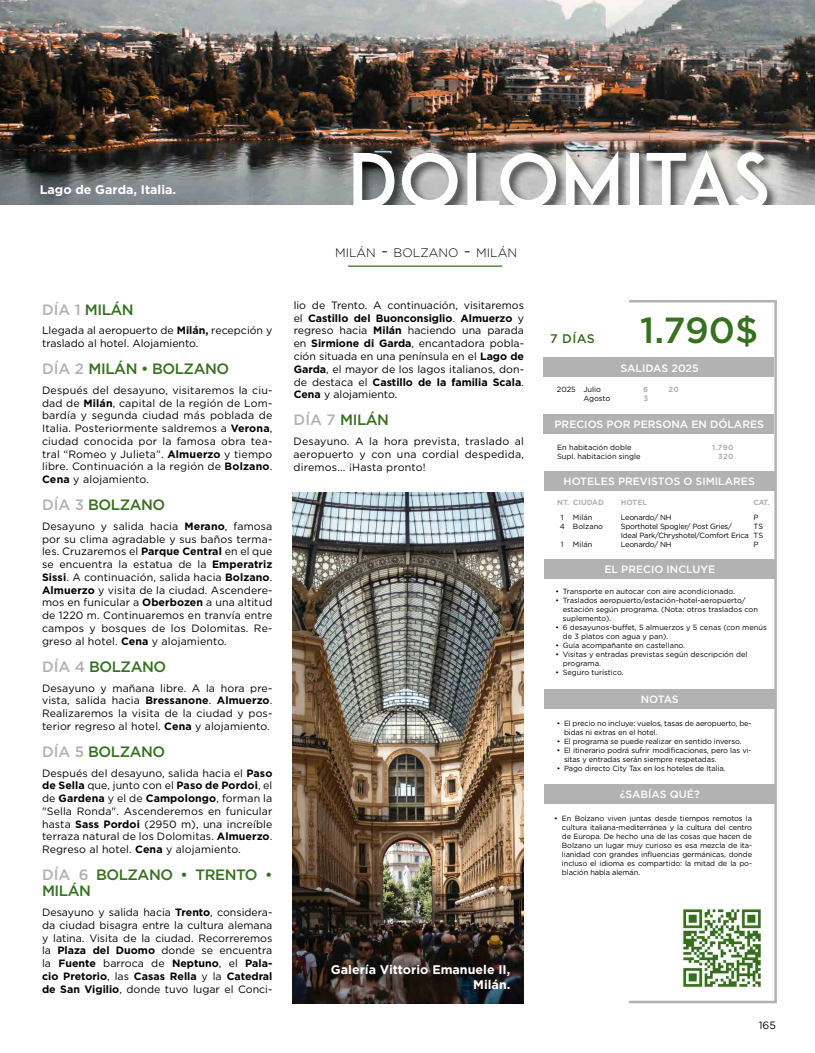
<style>
.page{position:relative;width:815px;height:1053px;background:#fff}
.page>*{position:absolute;margin:0;border:0;box-sizing:border-box;transform-origin:0 0}
.t1{font:75px "ADAM.CGPRO";color:#fff}
.t2{font:500 36.25px "Gotham";color:#37701e}
.t3{font:500 15px/16.2px "Gotham";letter-spacing:-.03em;color:#37701e}
.t4{font:700 12.5px/15px "Gotham";color:#fff;text-align:right}
.t5{font:500 12.5px "Gotham";color:#37701e}
.t6{font:300 12.25px "Gotham";color:#000}
.t7{font:10.62px/12.8px "Gotham";letter-spacing:.01em;color:#000;text-align:justify}
.t8{font:500 10.62px "Gotham";color:#fff}
.t9{font:10.62px "Gotham";color:#010202}
.t10{font:7.5px/9px "Gotham";letter-spacing:-.015em;color:#000}
.t11{font:700 7.5px/9px "Gotham";color:#b3b2b2}
.s1{color:#b3b2b2}
.s2{font-weight:700}
.s3{font-size:17.5px}
</style>
<div class="page">
<div style="left:628px;top:300px;width:149px;height:703px;border:2px solid #b3b2b2"></div>
<img style="left:0;top:0;width:815px;height:205px">
<div style="left:352px;top:150px;width:427px;height:70px;background:#000;opacity:.6"></div>
<hr style="left:348px;top:265px;width:154px;height:2px;background:#37701e">
<div style="left:544px;top:357px;width:230px;height:20px;background:#b3b2b2"></div>
<div style="left:544px;top:414px;width:230px;height:19px;background:#b3b2b2"></div>
<div style="left:544px;top:471px;width:231px;height:19px;background:#b3b2b2"></div>
<div style="left:544px;top:559px;width:230px;height:19px;background:#b3b2b2"></div>
<div style="left:544px;top:689px;width:230px;height:19px;background:#b3b2b2"></div>
<div style="left:544px;top:784px;width:230px;height:19px;background:#b3b2b2"></div>
<img style="left:682px;top:905px;width:80px;height:83px">
<img style="left:293px;top:492px;width:230px;height:511px">
<div style="left:0;top:206px;width:815px;height:23px;background:#fff"></div>
<p class="t4" style="left:40px;top:182px;width:138px">Lago de Garda, Italia.</p>
<h3 class="t3" style="left:42px;top:301px;width:93px"><span class="s1">DÍA 1</span> MILÁN</h3>
<p class="t7" style="left:42px;top:324px;width:232px">Llegada al aeropuerto de <span class="s2">Milán,</span> recepción y traslado al hotel. Alojamiento.</p>
<h3 class="t3" style="left:42px;top:360px;width:189px"><span class="s1">DÍA 2</span> MILÁN • BOLZANO</h3>
<p class="t7" style="left:42px;top:383px;width:232px">Después del desayuno, visitaremos la ciu&shy;dad de <span class="s2">Milán</span>, capital de la región de Lom&shy;bardía y segunda ciudad más poblada de Italia. Posteriormente saldremos a <span class="s2">Verona</span>, ciudad conocida por la famosa obra tea&shy;tral “Romeo y Julieta”. <span class="s2">Almuerzo</span> y tiempo libre. Continuación a la región de <span class="s2">Bolzano</span>.<br><span class="s2">Cena</span> y alojamiento.</p>
<h3 class="t3" style="left:42px;top:496px;width:125px"><span class="s1">DÍA 3</span> BOLZANO</h3>
<p class="t7" style="left:42px;top:519px;width:232px">Desayuno y salida hacia <span class="s2">Merano</span>, famosa por su clima agradable y sus baños terma&shy;les. Cruzaremos el <span class="s2">Parque Central</span> en el que se encuentra la estatua de la <span class="s2">Emperatriz Sissi</span>. A continuación, salida hacia <span class="s2">Bolzano</span>.<br><span class="s2">Almuerzo</span> y visita de la ciudad. Ascendere&shy;mos en funicular a <span class="s2">Oberbozen</span> a una altitud de 1220 m. Continuaremos en tranvía entre campos y bosques de los Dolomitas. Re&shy;greso al hotel. <span class="s2">Cena</span> y alojamiento.</p>
<h3 class="t3" style="left:42px;top:658px;width:126px"><span class="s1">DÍA 4</span> BOLZANO</h3>
<p class="t7" style="left:42px;top:681px;width:232px">Desayuno y mañana libre. A la hora pre&shy;vista, salida hacia <span class="s2">Bressanone</span>. <span class="s2">Almuerzo</span>.<br>Realizaremos la visita de la ciudad y pos&shy;terior regreso al hotel. <span class="s2">Cena</span> y alojamiento.</p>
<h3 class="t3" style="left:42px;top:743px;width:125px"><span class="s1">DÍA 5</span> BOLZANO</h3>
<p class="t7" style="left:42px;top:766px;width:232px">Después del desayuno, salida hacia el <span class="s2">Paso de Sella</span> que, junto con el <span class="s2">Paso de Pordoi</span>, el de <span class="s2">Gardena</span> y el de <span class="s2">Campolongo</span>, forman la "Sella Ronda". Ascenderemos en funicular hasta <span class="s2">Sass Pordoi</span> (2950 m), una increíble terraza natural de los Dolomitas. <span class="s2">Almuerzo</span>.<br>Regreso al hotel. <span class="s2">Cena</span> y alojamiento.</p>
<h3 class="t3" style="left:42px;top:866px;width:232px"><span class="s1">DÍA 6</span> BOLZANO • TRENTO •<br>MILÁN</h3>
<p class="t7" style="left:42px;top:905px;width:232px">Desayuno y salida hacia <span class="s2">Trento</span>, considera&shy;da ciudad bisagra entre la cultura alemana y latina. Visita de la ciudad. Recorreremos la <span class="s2">Plaza del Duomo</span> donde se encuentra la <span class="s2">Fuente</span> barroca de <span class="s2">Neptuno</span>, el <span class="s2">Pala&shy;cio Pretorio</span>, las <span class="s2">Casas Rella</span> y la <span class="s2">Catedral de San Vigilio</span>, donde tuvo lugar el Conci-</p>
<h1 class="t1" style="left:348px;top:135px;width:425px">DOLOMITAS</h1>
<p class="t6" style="left:335px;top:244px;width:184px">MILÁN <span class="s3">-</span> BOLZANO <span class="s3">-</span> MILÁN</p>
<p class="t7" style="left:294px;top:298px;width:232px">lio de Trento. A continuación, visitaremos el <span class="s2">Castillo del Buonconsiglio</span>. <span class="s2">Almuerzo</span> y regreso hacia <span class="s2">Milán</span> haciendo una parada en <span class="s2">Sirmione di Garda</span>, encantadora pobla&shy;ción situada en una península en el <span class="s2">Lago de Garda</span>, el mayor de los lagos italianos, don&shy;de destaca el <span class="s2">Castillo de la familia Scala</span>.<br><span class="s2">Cena</span> y alojamiento.</p>
<h3 class="t3" style="left:294px;top:411px;width:97px"><span class="s1">DÍA 7</span> MILÁN</h3>
<p class="t7" style="left:294px;top:434px;width:232px">Desayuno. A la hora prevista, traslado al aeropuerto y con una cordial despedida, diremos... ¡Hasta pronto!</p>
<p class="t5" style="left:550px;top:330px;width:46px">7 DÍAS</p>
<h2 class="t2" style="left:640px;top:306px;width:120px">1.790$</h2>
<p class="t8" style="left:620px;top:361px;width:80px">SALIDAS 2025</p>
<p class="t10" style="left:583px;top:385px;width:28px">Julio<br>Agosto</p>
<p class="t10" style="left:557px;top:385px;width:20px">2025</p>
<p class="t11" style="left:668px;top:385px;width:12px">20</p>
<p class="t11" style="left:643px;top:385px;width:6px">6<br>3</p>
<p class="t8" style="left:555px;top:417px;width:211px">PRECIOS POR PERSONA EN DÓLARES</p>
<p class="t10" style="left:557px;top:443px;width:85px">En habitación doble<br>Supl. habitación single</p>
<p class="t8" style="left:564px;top:474px;width:193px">HOTELES PREVISTOS O SIMILARES</p>
<p class="t11" style="left:712px;top:443px;width:23px;text-align:right">1.790<br>320</p>
<p class="t11" style="left:754px;top:497px;width:17px">CAT.</p>
<p class="t10" style="left:754px;top:512px;width:11px">P<br>TS<br>TS<br>P</p>
<p class="t11" style="left:573px;top:497px;width:33px">CIUDAD</p>
<p class="t11" style="left:621px;top:497px;width:28px">HOTEL</p>
<p class="t11" style="left:557px;top:497px;width:14px">NT.</p>
<p class="t10" style="left:560px;top:512px;width:7px">1<br>4</p>
<p class="t10" style="left:561px;top:539px;width:4px">1</p>
<p class="t10" style="left:621px;top:512px;width:130px">Leonardo/ NH<br>Sporthotel Spogler/ Post Gries/<br>Ideal Park/Chryshotel/Comfort Erica<br>Leonardo/ NH</p>
<p class="t10" style="left:573px;top:512px;width:32px">Milán<br>Bolzano</p>
<p class="t10" style="left:573px;top:539px;width:21px">Milán</p>
<p class="t8" style="left:604px;top:562px;width:112px">EL PRECIO INCLUYE</p>
<p class="t10" style="left:556px;top:586px;width:181px">• Transporte en autocar con aire acondicionado.</p>
<p class="t10" style="left:563px;top:595px;width:197px;text-indent:-7px">• Traslados aeropuerto/estación-hotel-aeropuerto/ estación según programa. (Nota: otros traslados con suplemento).</p>
<p class="t10" style="left:563px;top:622px;width:206px;text-indent:-7px">• 6 desayunos-buffet, 5 almuerzos y 5 cenas (con menús de 3 platos con agua y pan).</p>
<p class="t10" style="left:556px;top:640px;width:131px">• Guía acompañante en castellano.</p>
<p class="t10" style="left:563px;top:649px;width:186px;text-indent:-7px">• Visitas y entradas previstas según descripción del programa.</p>
<p class="t10" style="left:556px;top:667px;width:69px">• Seguro turístico.</p>
<p class="t8" style="left:641px;top:692px;width:40px">NOTAS</p>
<p class="t10" style="left:564px;top:718px;width:189px;text-indent:-7px">• El precio no incluye: vuelos, tasas de aeropuerto, be&shy;bidas ni extras en el hotel.</p>
<p class="t10" style="left:557px;top:736px;width:186px">• El programa se puede realizar en sentido inverso.</p>
<p class="t10" style="left:564px;top:745px;width:189px;text-indent:-7px">• El itinerario podrá sufrir modificaciones, pero las vi&shy;sitas y entradas serán siempre respetadas.</p>
<p class="t10" style="left:557px;top:763px;width:170px">• Pago directo City Tax en los hoteles de Italia.</p>
<p class="t8" style="left:620px;top:787px;width:82px">¿SABÍAS QUÉ?</p>
<p class="t10" style="left:562px;top:813px;width:192px;text-align:justify">En Bolzano viven juntas desde tiempos remotos la cultura italiana-mediterránea y la cultura del centro de Europa. De hecho una de las cosas que hacen de Bolzano un lugar muy curioso es esa mezcla de ita&shy;lianidad con grandes influencias germánicas, donde incluso el idioma es compartido: la mitad de la po&shy;blación habla alemán.</p>
<p class="t10" style="left:554px;top:813px;width:5px">•</p>
<p class="t4" style="left:331px;top:961px;width:181px">Galería Vittorio Emanuele II,<br>Milán.</p>
<p class="t9" style="left:759px;top:1018px;width:19px">165</p>
</div>
